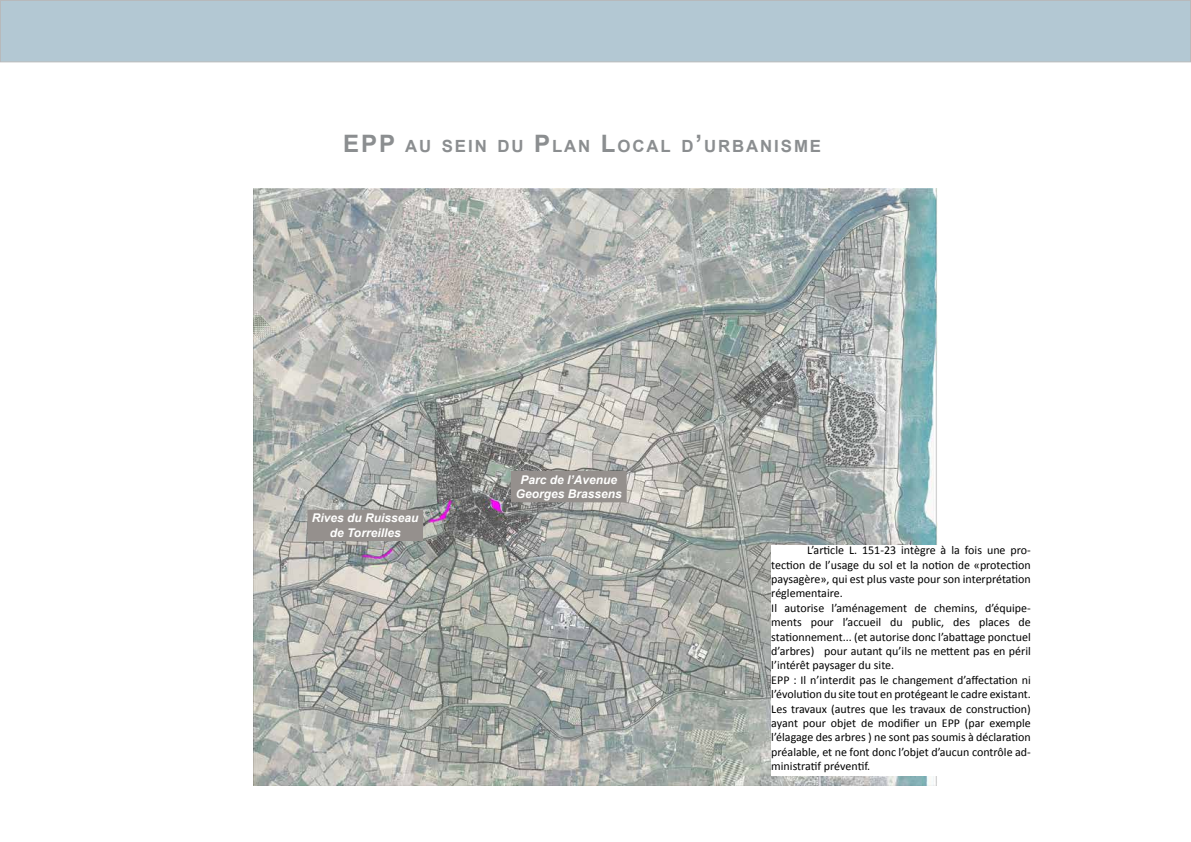
<style>
.page{position:relative;width:1191px;height:842px;background:#fff}
.page>*{position:absolute;margin:0;border:0;box-sizing:border-box;transform-origin:0 0}
.t1{font:700 16.8px "Arial";letter-spacing:.115em;color:#8b8e90}
.t2{font:12px/14.4px "Calibri";color:#000}
.t3{font:italic 700 12px/14.4px "Arial";color:#fffffe;text-align:center}
.s1{font-size:24px}
</style>
<div class="page">
<img style="left:253px;top:188px;width:684px;height:597px">
<div style="left:511px;top:472px;width:115px;height:30px;background:#95908d"></div>
<div style="left:511px;top:471px;width:115px;height:31px;border:1px solid #95908d"></div>
<div style="left:308px;top:510px;width:114px;height:30px;background:#95908d"></div>
<div style="left:307px;top:510px;width:116px;height:31px;border:1px solid #95908d"></div>
<div style="left:0;top:0;width:1191px;height:62px;background:#b3c8d3;border:1px solid #919396"></div>
<div style="left:771px;top:545px;width:260px;height:231px;background:#fff"></div>
<h1 class="t1" style="left:343px;top:135px;width:477px"><span class="s1">EPP</span> AU SEIN DU <span class="s1">P</span>LAN <span class="s1">L</span>OCAL D<span class="s1">’</span>URBANISME</h1>
<p class="t3" style="left:312px;top:511px;width:108px">Rives du Ruisseau de Torreilles</p>
<p class="t3" style="left:516px;top:473px;width:108px">Parc de l’Avenue<br>Georges Brassens</p>
<p class="t2" style="left:771px;top:543px;width:261px;text-indent:36px">L’article L. 151-23 intègre à la fois une pro&shy;tection de l’usage du sol et la notion de «protection paysagère», qui est plus vaste pour son interprétation réglementaire.<br>Il autorise l’aménagement de chemins, d’équipe&shy;ments pour l’accueil du public, des places de stationnement... (et autorise donc l’abattage ponctuel d’arbres) pour autant qu’ils ne mettent pas en péril l’intérêt paysager du site.<br>EPP : Il n’interdit pas le changement d’affectation ni l’évolution du site tout en protégeant le cadre existant.<br>Les travaux (autres que les travaux de construction) ayant pour objet de modifier un EPP (par exemple l’élagage des arbres ) ne sont pas soumis à déclaration préalable, et ne font donc l’objet d’aucun contrôle ad&shy;ministratif préventif.</p>
</div>
